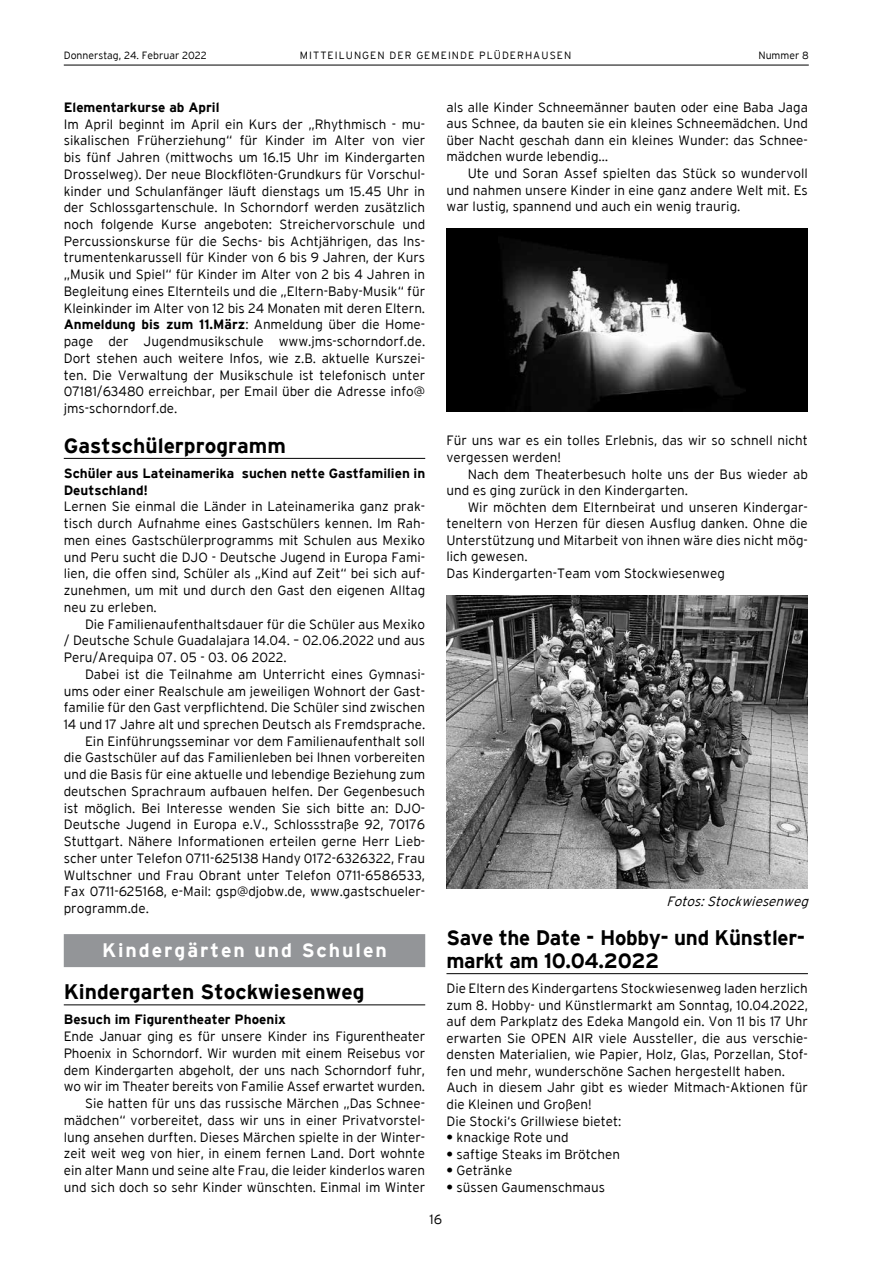
<style>
.page{position:relative;width:893px;height:1263px;background:#fff}
.page>*{position:absolute;margin:0;border:0;box-sizing:border-box;transform-origin:0 0}
.t1{font:700 21px/22.5px "Interstate";color:#000}
.t2{font:700 19.5px "Interstate";letter-spacing:.1em;color:#fff}
.t3{font:300 13.5px/16.8px "Interstate";color:#000;text-align:justify}
.t4{font:700 13.5px/16.8px "Interstate";color:#000}
.t5{font:italic 300 13.5px "Interstate";color:#000}
.t6{font:300 10.5px "Interstate";letter-spacing:.1em;color:#000}
.t7{font:300 10.5px "Interstate";color:#000}
.s1{font-weight:700}
</style>
<div class="page">
<hr style="left:64px;top:65px;width:745px;height:1px;background:#000">
<hr style="left:64px;top:458px;width:361px;height:1px;background:#000">
<div style="left:64px;top:934px;width:361px;height:33px;background:#939598"></div>
<hr style="left:64px;top:1004px;width:361px;height:1px;background:#000">
<hr style="left:446px;top:973px;width:362px;height:1px;background:#000">
<img style="left:446px;top:229px;width:362px;height:182px">
<img style="left:446px;top:595px;width:362px;height:294px">
<p class="t7" style="left:64px;top:50px;width:144px">Donnerstag, 24. Februar 2022</p>
<p class="t6" style="left:300px;top:50px;width:273px">Mitteilungen der Gem einde Plüderhausen</p>
<p class="t6" style="left:758px;top:50px;width:52px">Nummer 8</p>
<p class="t4" style="left:64px;top:99px;width:157px">Elementarkurse ab April</p>
<p class="t3" style="left:64px;top:115px;width:363px">Im April beginnt im April ein Kurs der „Rhythmisch - mu&shy;sikalischen Früherziehung“ für Kinder im Alter von vier bis fünf Jahren (mittwochs um 16.15 Uhr im Kindergarten Drosselweg). Der neue Blockflöten-Grundkurs für Vorschul&shy;kinder und Schulanfänger läuft dienstags um 15.45 Uhr in der Schlossgartenschule. In Schorndorf werden zusätzlich noch folgende Kurse angeboten: Streichervorschule und Percussionskurse für die Sechs- bis Achtjährigen, das Ins&shy;trumentenkarussell für Kinder von 6 bis 9 Jahren, der Kurs „Musik und Spiel“ für Kinder im Alter von 2 bis 4 Jahren in Begleitung eines Elternteils und die „Eltern-Baby-Musik“ für Kleinkinder im Alter von 12 bis 24 Monaten mit deren Eltern.<br><span class="s1">Anmeldung bis zum 11.März</span>: Anmeldung über die Home&shy;page der Jugendmusikschule www.jms-schorndorf.de.<br>Dort stehen auch weitere Infos, wie z.B. aktuelle Kurszei&shy;ten. Die Verwaltung der Musikschule ist telefonisch unter 07181/63480 erreichbar, per Email über die Adresse info@ jms-schorndorf.de.</p>
<h1 class="t1" style="left:64px;top:434px;width:224px">Gastschülerprogramm</h1>
<p class="t4" style="left:64px;top:465px;width:363px">Schüler aus Lateinamerika suchen nette Gastfamilien in<br>Deutschland!</p>
<p class="t3" style="left:64px;top:498px;width:363px">Lernen Sie einmal die Länder in Lateinamerika ganz prak&shy;tisch durch Aufnahme eines Gastschülers kennen. Im Rah&shy;men eines Gastschülerprogramms mit Schulen aus Mexiko und Peru sucht die DJO - Deutsche Jugend in Europa Fami&shy;lien, die offen sind, Schüler als „Kind auf Zeit“ bei sich auf&shy;zunehmen, um mit und durch den Gast den eigenen Alltag neu zu erleben.</p>
<p class="t3" style="left:64px;top:615px;width:363px;text-indent:21px">Die Familienaufenthaltsdauer für die Schüler aus Mexiko / Deutsche Schule Guadalajara 14.04. – 02.06.2022 und aus Peru/Arequipa 07. 05 - 03. 06 2022.</p>
<p class="t3" style="left:85px;top:665px;width:342px">Dabei ist die Teilnahme am Unterricht eines Gymnasi-</p>
<p class="t3" style="left:64px;top:682px;width:363px">ums oder einer Realschule am jeweiligen Wohnort der Gast-</p>
<p class="t3" style="left:64px;top:699px;width:363px">familie für den Gast verpflichtend. Die Schüler sind zwischen</p>
<p class="t3" style="left:64px;top:716px;width:363px">14 und 17 Jahre alt und sprechen Deutsch als Fremdsprache.</p>
<p class="t3" style="left:85px;top:732px;width:342px">Ein Einführungsseminar vor dem Familienaufenthalt soll</p>
<p class="t3" style="left:64px;top:749px;width:363px">die Gastschüler auf das Familienleben bei Ihnen vorbereiten</p>
<p class="t3" style="left:64px;top:766px;width:363px">und die Basis für eine aktuelle und lebendige Beziehung zum</p>
<p class="t3" style="left:64px;top:783px;width:363px">deutschen Sprachraum aufbauen helfen. Der Gegenbesuch</p>
<p class="t3" style="left:64px;top:799px;width:363px">ist möglich. Bei Interesse wenden Sie sich bitte an: DJO-</p>
<p class="t3" style="left:64px;top:816px;width:363px">Deutsche Jugend in Europa e.V., Schlossstraße 92, 70176</p>
<p class="t3" style="left:64px;top:833px;width:363px">Stuttgart. Nähere Informationen erteilen gerne Herr Lieb-</p>
<p class="t3" style="left:64px;top:850px;width:363px">scher unter Telefon 0711-625138 Handy 0172-6326322, Frau</p>
<p class="t3" style="left:64px;top:866px;width:363px">Wultschner und Frau Obrant unter Telefon 0711-6586533,</p>
<p class="t3" style="left:64px;top:883px;width:363px">Fax 0711-625168, e-Mail: gsp@djobw.de, www.gastschueler-</p>
<p class="t3" style="left:64px;top:900px;width:87px">programm.de.</p>
<h2 class="t2" style="left:102px;top:939px;width:286px">Kindergärten und Schulen</h2>
<h1 class="t1" style="left:64px;top:980px;width:302px">Kindergarten Stockwiesenweg</h1>
<p class="t4" style="left:64px;top:1011px;width:224px">Besuch im Figurentheater Phoenix</p>
<p class="t3" style="left:64px;top:1028px;width:363px;text-align:right">Ende Januar ging es für unsere Kinder ins Figurentheater Phoenix in Schorndorf. Wir wurden mit einem Reisebus vor dem Kindergarten abgeholt, der uns nach Schorndorf fuhr, wo wir im Theater bereits von Familie Assef erwartet wurden.<br>Sie hatten für uns das russische Märchen „Das Schnee&shy;mädchen“ vorbereitet, dass wir uns in einer Privatvorstel&shy;lung ansehen durften. Dieses Märchen spielte in der Winter&shy;zeit weit weg von hier, in einem fernen Land. Dort wohnte ein alter Mann und seine alte Frau, die leider kinderlos waren und sich doch so sehr Kinder wünschten. Einmal im Winter</p>
<p class="t3" style="left:446px;top:99px;width:363px">als alle Kinder Schneemänner bauten oder eine Baba Jaga aus Schnee, da bauten sie ein kleines Schneemädchen. Und über Nacht geschah dann ein kleines Wunder: das Schnee&shy;mädchen wurde lebendig…</p>
<p class="t3" style="left:446px;top:165px;width:363px;text-indent:21px">Ute und Soran Assef spielten das Stück so wundervoll und nahmen unsere Kinder in eine ganz andere Welt mit. Es war lustig, spannend und auch ein wenig traurig.</p>
<p class="t3" style="left:446px;top:432px;width:363px">Für uns war es ein tolles Erlebnis, das wir so schnell nicht vergessen werden!</p>
<p class="t3" style="left:446px;top:465px;width:363px;text-indent:21px">Nach dem Theaterbesuch holte uns der Bus wieder ab und es ging zurück in den Kindergarten.</p>
<p class="t3" style="left:446px;top:499px;width:363px;text-align:left;text-indent:21px">Wir möchten dem Elternbeirat und unseren Kindergar&shy;teneltern von Herzen für diesen Ausflug danken. Ohne die Unterstützung und Mitarbeit von ihnen wäre dies nicht mög&shy;lich gewesen.<br>Das Kindergarten-Team vom Stockwiesenweg</p>
<p class="t5" style="left:666px;top:894px;width:147px">Fotos:Stockwiesenweg</p>
<h1 class="t1" style="left:446px;top:926px;width:360px">Save the Date - Hobby- und Künstler&shy;markt am 10.04.2022</h1>
<p class="t3" style="left:446px;top:980px;width:363px;text-align:left">Die Eltern des Kindergartens Stockwiesenweg laden herzlich zum 8. Hobby- und Künstlermarkt am Sonntag, 10.04.2022, auf dem Parkplatz des Edeka Mangold ein. Von 11 bis 17 Uhr erwarten Sie OPEN AIR viele Aussteller, die aus verschie&shy;densten Materialien, wie Papier, Holz, Glas, Porzellan, Stof&shy;fen und mehr, wunderschöne Sachen hergestellt haben.<br>Auch in diesem Jahr gibt es wieder Mitmach-Aktionen für die Kleinen und Großen!<br>Die Stocki‘s Grillwiese bietet:</p>
<p class="t3" style="left:446px;top:1129px;width:124px"><span class="s1">•</span> knackige Rote und</p>
<p class="t3" style="left:446px;top:1145px;width:175px"><span class="s1">•</span> saftige Steaks im Brötchen</p>
<p class="t3" style="left:446px;top:1162px;width:67px"><span class="s1">•</span> Getränke</p>
<p class="t3" style="left:446px;top:1178px;width:160px"><span class="s1">•</span> süssen Gaumenschmaus</p>
<p class="t3" style="left:430px;top:1210px;width:14px">16</p>
</div>
